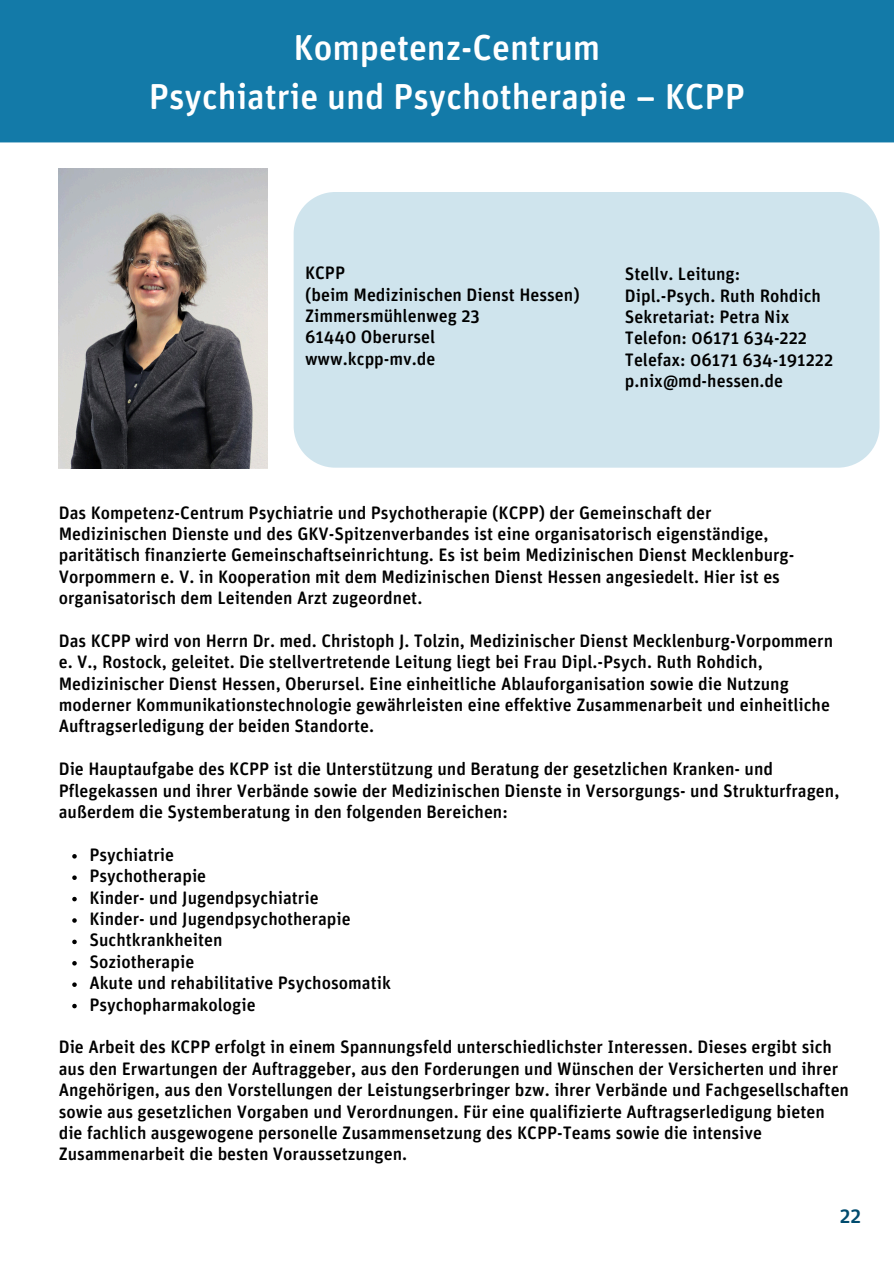
<style>
.page{position:relative;width:894px;height:1264px;background:#fff}
.page>*{position:absolute;margin:0;border:0;box-sizing:border-box;transform-origin:0 0}
.t1{font:500 36px/49.5px "Unit Rounded OT";color:#fff;text-align:center}
.t2{font:500 21px "Unit Rounded OT";color:#004b6e}
.t3{font:500 18px/21.5px "Unit Rounded OT";color:#000}
</style>
<div class="page">
<div style="left:0;top:0;width:893px;height:142px;background:#137aa8"></div>
<img style="left:59px;top:169px;width:208px;height:299px">
<svg style="left:72px;top:854px;width:5px;height:4px"></svg>
<svg style="left:72px;top:875px;width:5px;height:5px"></svg>
<svg style="left:72px;top:896px;width:5px;height:5px"></svg>
<svg style="left:72px;top:918px;width:5px;height:4px"></svg>
<svg style="left:72px;top:939px;width:5px;height:5px"></svg>
<svg style="left:72px;top:961px;width:5px;height:4px"></svg>
<svg style="left:72px;top:982px;width:5px;height:4px"></svg>
<svg style="left:72px;top:1003px;width:5px;height:5px"></svg>
<div style="left:293px;top:192px;width:586px;height:275px;background:#cfe4ed"></div>
<h1 class="t1" style="left:149px;top:24px;width:597px">Kompetenz-Centrum<br>Psychiatrie und Psychotherapie – KCPP</h1>
<p class="t3" style="left:305px;top:263px;width:276px">KCPP<br>(beim Medizinischen Dienst Hessen)<br>Zimmersmühlenweg 23<br>61440 Oberursel<br>www.kcpp-mv.de</p>
<h2 class="t3" style="left:624px;top:264px;width:210px">Stellv. Leitung:<br>Dipl.-Psych. Ruth Rohdich<br>Sekretariat: Petra Nix<br>Telefon: 06171 634-222<br>Telefax: 06171 634-191222 p.nix@md-hessen.de</h2>
<h2 class="t3" style="left:59px;top:502px;width:737px">Das Kompetenz-Centrum Psychiatrie und Psychotherapie (KCPP) der Gemeinschaft der Medizinischen Dienste und des GKV-Spitzenverbandes ist eine organisatorisch eigenständige, paritätisch finanzierte Gemeinschaftseinrichtung. Es ist beim Medizinischen Dienst Mecklenburg-Vorpommern e. V. in Kooperation mit dem Medizinischen Dienst Hessen angesiedelt. Hier ist es organisatorisch dem Leitenden Arzt zugeordnet.</h2>
<h2 class="t3" style="left:59px;top:631px;width:775px">Das KCPP wird von Herrn Dr. med. Christoph J. Tolzin, Medizinischer Dienst Mecklenburg-Vorpommern e. V., Rostock, geleitet. Die stellvertretende Leitung liegt bei Frau Dipl.-Psych. Ruth Rohdich, Medizinischer Dienst Hessen, Oberursel. Eine einheitliche Ablauforganisation sowie die Nutzung moderner Kommunikationstechnologie gewährleisten eine effektive Zusammenarbeit und einheitliche Auftragserledigung der beiden Standorte.</h2>
<h2 class="t3" style="left:59px;top:759px;width:782px">Die Hauptaufgabe des KCPP ist die Unterstützung und Beratung der gesetzlichen Kranken- und<br>Pflegekassen und ihrer Verbände sowie der Medizinischen Dienste in Versorgungs- und Strukturfragen, außerdem die Systemberatung in den folgenden Bereichen:</h2>
<h2 class="t3" style="left:89px;top:844px;width:86px">Psychiatrie</h2>
<h2 class="t3" style="left:89px;top:866px;width:118px">Psychotherapie</h2>
<p class="t3" style="left:89px;top:887px;width:231px">Kinder- und Jugendpsychiatrie</p>
<p class="t3" style="left:89px;top:909px;width:263px">Kinder- und Jugendpsychotherapie</p>
<p class="t3" style="left:89px;top:930px;width:135px">Suchtkrankheiten</p>
<p class="t3" style="left:89px;top:951px;width:106px">Soziotherapie</p>
<p class="t3" style="left:89px;top:973px;width:303px">Akute und rehabilitative Psychosomatik</p>
<p class="t3" style="left:89px;top:994px;width:168px">Psychopharmakologie</p>
<p class="t3" style="left:59px;top:1037px;width:791px">Die Arbeit des KCPP erfolgt in einem Spannungsfeld unterschiedlichster Interessen. Dieses ergibt sich aus den Erwartungen der Auftraggeber, aus den Forderungen und Wünschen der Versicherten und ihrer Angehörigen, aus den Vorstellungen der Leistungserbringer bzw. ihrer Verbände und Fachgesellschaften sowie aus gesetzlichen Vorgaben und Verordnungen. Für eine qualifizierte Auftragserledigung bieten die fachlich ausgewogene personelle Zusammensetzung des KCPP-Teams sowie die intensive Zusammenarbeit die besten Voraussetzungen.</p>
<p class="t2" style="left:839px;top:1206px;width:23px">22</p>
</div>
